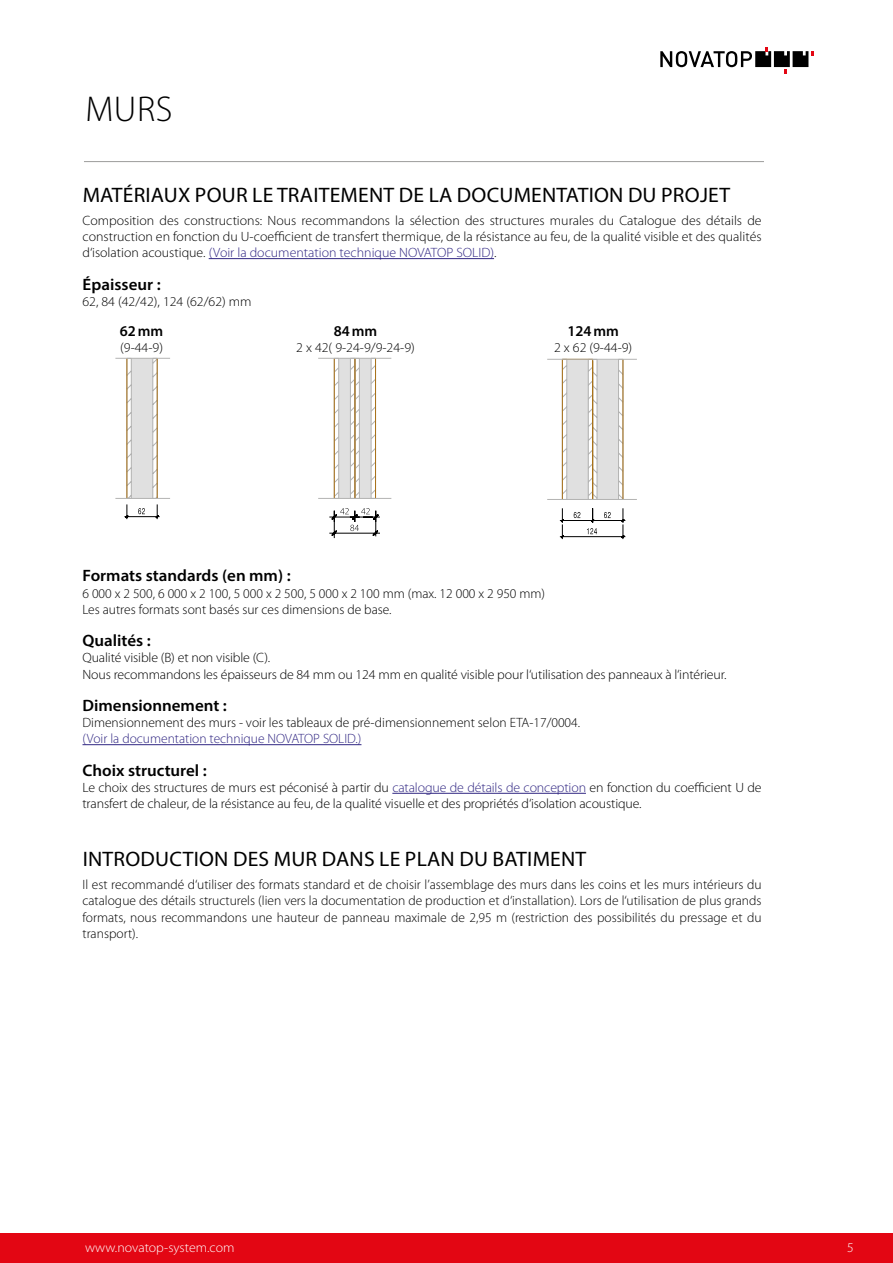
<style>
.page{position:relative;width:893px;height:1263px;background:#fff}
.page>*{position:absolute;margin:0;border:0;box-sizing:border-box;transform-origin:0 0}
.t1{font:300 36px "Myriad Pro";color:#000}
.t2{font:21px "Myriad Pro";letter-spacing:.01em;color:#000}
.t3{font:600 16.5px "Myriad Pro";color:#000}
.t4{font:600 15px "Myriad Pro";color:#000}
.t5{font:300 13.5px/16.2px "Myriad Pro";letter-spacing:-.01em;color:#000}
.t6{font:300 13.5px "Myriad Pro";color:#312783}
.t7{font:300 13.5px "Myriad Pro";color:#fff}
.s1{color:#312783}
</style>
<div class="page">
<hr style="left:84px;top:161px;width:680px;height:1px;background:#9d9d9c">
<div style="left:0;top:1233px;width:893px;height:30px;background:#e30613"></div>
<svg style="left:660px;top:47px;width:154px;height:26px"></svg>
<hr style="left:209px;top:258px;width:285px;height:1px;background:#312783">
<hr style="left:82px;top:744px;width:279px;height:1px;background:#312783">
<hr style="left:392px;top:793px;width:194px;height:1px;background:#312783">
<hr style="left:115px;top:498px;width:55px;height:1px;background:#b3b3b2">
<hr style="left:115px;top:358px;width:55px;height:1px;background:#b3b3b2">
<svg style="left:124px;top:358px;width:36px;height:161px"></svg>
<div style="left:339px;top:358px;width:11px;height:140px;background:#e0e0e0"></div>
<div style="left:334px;top:358px;width:5px;height:141px;border:1px solid #b3b3b2"></div>
<div style="left:350px;top:358px;width:5px;height:141px;border:1px solid #b3b3b2"></div>
<hr style="left:334px;top:358px;width:1px;height:140px;background:#a97219">
<hr style="left:354px;top:358px;width:1px;height:140px;background:#a97219">
<div style="left:359px;top:358px;width:12px;height:140px;background:#e0e0e0"></div>
<svg style="left:333px;top:364px;width:41px;height:133px"></svg>
<div style="left:355px;top:358px;width:5px;height:141px;border:1px solid #b3b3b2"></div>
<div style="left:371px;top:358px;width:5px;height:141px;border:1px solid #b3b3b2"></div>
<hr style="left:355px;top:359px;width:1px;height:139px;background:#a97219">
<hr style="left:375px;top:358px;width:1px;height:140px;background:#a97219">
<hr style="left:318px;top:498px;width:73px;height:1px;background:#b3b3b2">
<hr style="left:318px;top:358px;width:73px;height:1px;background:#b3b3b2">
<svg style="left:329px;top:508px;width:51px;height:30px"></svg>
<svg style="left:561px;top:360px;width:63px;height:139px;background:#dedbd6"></svg>
<hr style="left:547px;top:499px;width:90px;height:1px;background:#b3b3b2">
<hr style="left:547px;top:359px;width:90px;height:1px;background:#b3b3b2">
<svg style="left:559px;top:508px;width:67px;height:31px"></svg>
<h1 class="t1" style="left:85px;top:88px;width:89px">MURS</h1>
<h2 class="t2" style="left:83px;top:182px;width:649px">MATÉRIAUX POUR LE TRAITEMENT DE LA DOCUMENTATION DU PROJET</h2>
<p class="t5" style="left:82px;top:212px;width:681px;text-align:justify">Composition des constructions: Nous recommandons la sélection des structures murales du Catalogue des détails de construction en fonction du U-coefficient de transfert thermique, de la résistance au feu, de la qualité visible et des qualités d‘isolation acoustique. <span class="s1">(Voir la documentation technique NOVATOP SOLID)</span>.</p>
<p class="t3" style="left:83px;top:274px;width:80px">Épaisseur :</p>
<p class="t5" style="left:82px;top:293px;width:171px">62, 84 (42/42), 124 (62/62) mm</p>
<p class="t4" style="left:120px;top:321px;width:45px">62mm</p>
<p class="t5" style="left:120px;top:339px;width:44px">(9-44-9)</p>
<p class="t4" style="left:334px;top:321px;width:45px">84mm</p>
<p class="t5" style="left:296px;top:339px;width:120px">2 x 42( 9-24-9/9-24-9)</p>
<p class="t4" style="left:567px;top:321px;width:53px">124mm</p>
<p class="t5" style="left:554px;top:339px;width:80px">2 x 62 (9-44-9)</p>
<p class="t3" style="left:82px;top:565px;width:210px">Formats standards (en mm) :</p>
<p class="t5" style="left:82px;top:585px;width:464px">6 000 x 2 500, 6 000 x 2 100, 5 000 x 2 500, 5 000 x 2 100 mm (max. 12 000 x 2 950 mm)<br>Les autres formats sont basés sur ces dimensions de base.</p>
<p class="t3" style="left:82px;top:630px;width:70px">Qualités :</p>
<p class="t5" style="left:82px;top:650px;width:645px">Qualité visible (B) et non visible (C).<br>Nous recommandons les épaisseurs de 84 mm ou 124 mm en qualité visible pour l‘utilisation des panneaux à l‘intérieur.</p>
<p class="t3" style="left:82px;top:695px;width:146px">Dimensionnement :</p>
<p class="t5" style="left:82px;top:714px;width:499px">Dimensionnement des murs - voir les tableaux de pré-dimensionnement selon ETA-17/0004.</p>
<p class="t6" style="left:82px;top:731px;width:280px">(Voir la documentation technique NOVATOP SOLID.)</p>
<p class="t3" style="left:82px;top:760px;width:126px">Choix structurel :</p>
<p class="t5" style="left:82px;top:779px;width:681px">Le choix des structures de murs est péconisé à partir du <span class="s1">catalogue de détails de conception</span> en fonction du coefficient U de transfert de chaleur, de la résistance au feu, de la qualité visuelle et des propriétés d‘isolation acoustique.</p>
<h2 class="t2" style="left:83px;top:846px;width:505px">INTRODUCTION DES MUR DANS LE PLAN DU BATIMENT</h2>
<p class="t5" style="left:82px;top:876px;width:681px;text-align:justify">Il est recommandé d‘utiliser des formats standard et de choisir l’assemblage des murs dans les coins et les murs intérieurs du catalogue des détails structurels (lien vers la documentation de production et d‘installation). Lors de l‘utilisation de plus grands formats, nous recommandons une hauteur de panneau maximale de 2,95 m (restriction des possibilités du pressage et du transport).</p>
<p class="t7" style="left:85px;top:1239px;width:151px">www.novatop-system.com</p>
<p class="t7" style="left:847px;top:1239px;width:8px">5</p>
</div>
